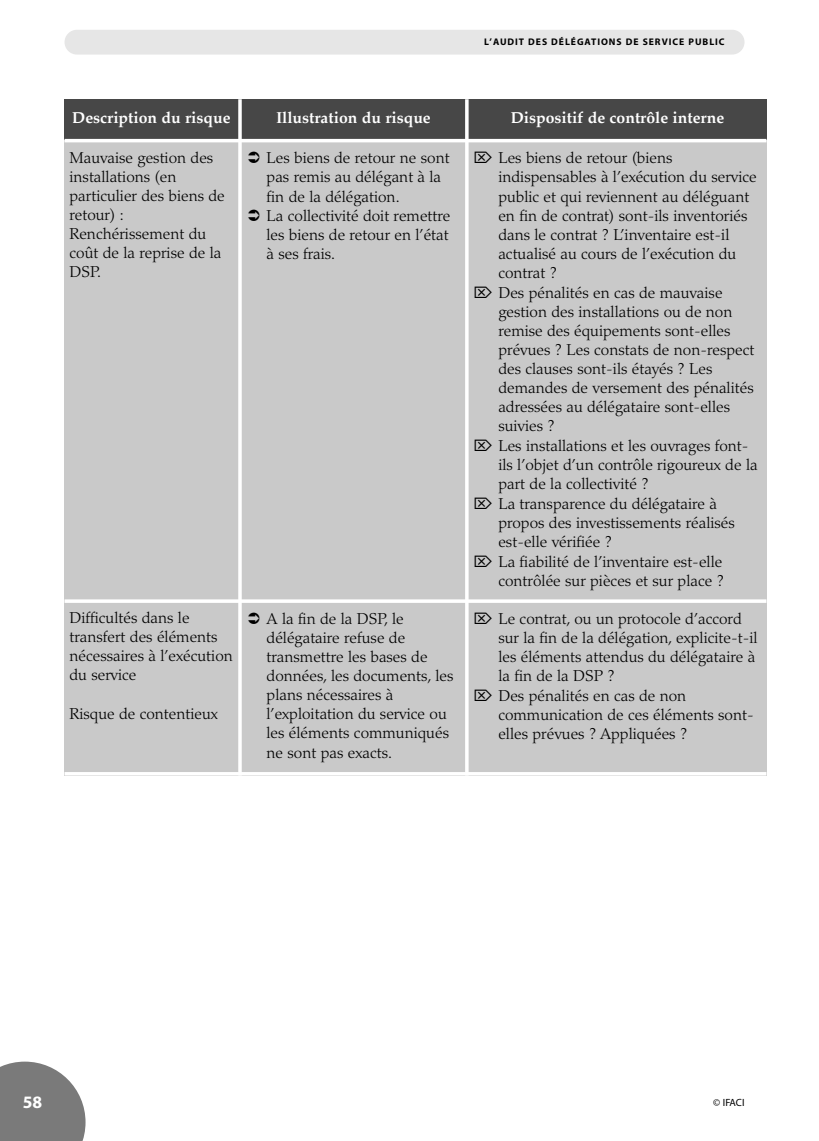
<style>
.page{position:relative;width:819px;height:1141px;background:#fff}
.page>*{position:absolute;margin:0;border:0;box-sizing:border-box;transform-origin:0 0}
.t1{font:700 17.5px "Myriad";color:#fff}
.t2{font:300 15.75px/19.2px "Palatino";color:#000}
.t3{font:700 15.75px "Palatino";color:#fff}
.t4{font:10.5px "Myriad";letter-spacing:-.005em;color:#000}
.t5{font:700 9.62px "Myriad";letter-spacing:.1em;color:#000}
</style>
<div class="page">
<svg style="left:0;top:1062px;width:85px;height:79px;background:#898989"></svg>
<div style="left:64px;top:30px;width:680px;height:25px;background:#e6e6e6;border-radius:12px"></div>
<div style="left:64px;top:99px;width:176px;height:42px;background:#474747"></div>
<div style="left:240px;top:99px;width:227px;height:42px;background:#474747"></div>
<div style="left:467px;top:99px;width:299px;height:42px;background:#474747"></div>
<div style="left:64px;top:141px;width:176px;height:460px;background:#c9c9c9"></div>
<div style="left:240px;top:141px;width:227px;height:460px;background:#c9c9c9"></div>
<div style="left:467px;top:141px;width:299px;height:460px;background:#c9c9c9"></div>
<div style="left:64px;top:601px;width:176px;height:175px;background:#c9c9c9"></div>
<div style="left:240px;top:601px;width:227px;height:175px;background:#c9c9c9"></div>
<div style="left:467px;top:601px;width:299px;height:175px;background:#c9c9c9"></div>
<hr style="left:238px;top:99px;width:4px;height:677px;background:#f3f3f3">
<hr style="left:465px;top:99px;width:3px;height:677px;background:#fff">
<hr style="left:64px;top:139px;width:702px;height:3px;background:#fff">
<svg style="left:64px;top:599px;width:702px;height:4px;background:#f8f8f8"></svg>
<svg style="left:64px;top:772px;width:702px;height:4px;background:#f8f8f8"></svg>
<p class="t5" style="left:484px;top:38px;width:242px">L’AUDIT DES DÉLÉGATIONS DE SERVICE PUBLIC</p>
<p class="t3" style="left:72px;top:110px;width:160px">Description du risque</p>
<p class="t3" style="left:276px;top:110px;width:156px">Illustration du risque</p>
<p class="t3" style="left:511px;top:110px;width:215px">Dispositif de contrôle interne</p>
<p class="t2" style="left:69px;top:149px;width:157px">Mauvaise gestion des installations (en particulier des biens de retour) :<br>Renchérissement du coût de la reprise de la<br>DSP.</p>
<p class="t2" style="left:266px;top:150px;width:185px">Les biens de retour ne sont pas remis au délégant à la fin de la délégation.<br>La collectivité doit remettre les biens de retour en l’état à ses frais.</p>
<p class="t2" style="left:498px;top:150px;width:261px">Les biens de retour (biens indispensables à l’exécution du service public et qui reviennent au déléguant en fin de contrat) sont-ils inventoriés dans le contrat ? L’inventaire est-il actualisé au cours de l’exécution du contrat ?<br>Des pénalités en cas de mauvaise gestion des installations ou de non remise des équipements sont-elles prévues ? Les constats de non-respect des clauses sont-ils étayés ? Les demandes de versement des pénalités adressées au délégataire sont-elles suivies ?<br>Les installations et les ouvrages font&shy;ils l’objet d’un contrôle rigoureux de la part de la collectivité ?<br>La transparence du délégataire à propos des investissements réalisés est-elle vérifiée ?<br>La fiabilité de l’inventaire est-elle contrôlée sur pièces et sur place ?</p>
<p class="t2" style="left:69px;top:610px;width:165px">Difficultés dans le transfert des éléments nécessaires à l’exécution du service</p>
<p class="t2" style="left:69px;top:705px;width:150px">Risque de contentieux</p>
<p class="t2" style="left:266px;top:611px;width:188px">A la fin de la DSP, le délégataire refuse de transmettre les bases de données, les documents, les plans nécessaires à l’exploitation du service ou les éléments communiqués ne sont pas exacts.</p>
<p class="t2" style="left:498px;top:611px;width:261px">Le contrat, ou un protocole d’accord sur la fin de la délégation, explicite-t-il les éléments attendus du délégataire à la fin de la DSP ?<br>Des pénalités en cas de non communication de ces éléments sont&shy;elles prévues ? Appliquées ?</p>
<p class="t1" style="left:23px;top:1095px;width:21px">58</p>
<p class="t4" style="left:713px;top:1099px;width:33px">© IFACI</p>
</div>
